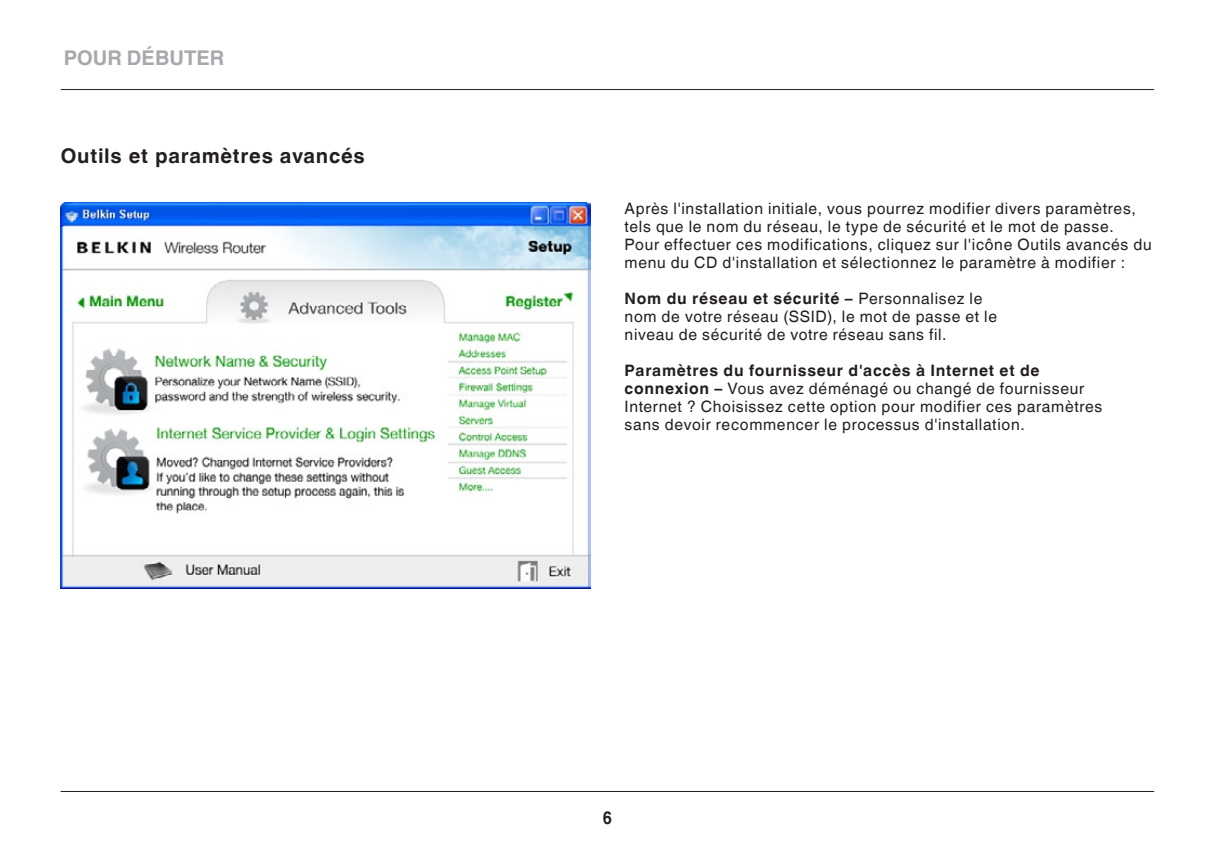
<style>
.page{position:relative;width:1215px;height:852px;background:#fff}
.page>*{position:absolute;margin:0;border:0;box-sizing:border-box;transform-origin:0 0}
.headers{font:700 20.25px "Helvetica World";letter-spacing:.04em;color:#231f20}
.t1{font:700 20.25px "Helvetica World";color:#a8a9ad}
.t2{font:700 18px "Helvetica World";color:#231f20;scale:.9 1}
.body_plain{font:15.75px/18px "Helvetica World";letter-spacing:.045em;color:#231f20}
.s1{font-weight:700}
</style>
<div class="page">
<hr style="left:61px;top:790px;width:1093px;height:1px;background:#231f20">
<hr style="left:61px;top:89px;width:1093px;height:1px;background:#231f20">
<img style="left:61px;top:202px;width:529px;height:386px">
<p class="t1" style="left:64px;top:46px;width:120px">Pour débute</p>
<p class="t1" style="left:210px;top:46px;width:16px">r</p>
<p class="headers" style="left:61px;top:144px;width:306px">Outils et paramètres avancés</p>
<p class="body_plain" style="left:625px;top:199px;width:529px">Après l'installation initiale, vous pourrez modifier divers paramètres, tels que le nom du réseau, le type de sécurité et le mot de passe.<br>Pour effectuer ces modifications, cliquez sur l'icône Outils avancés du menu du CD d'installation et sélectionnez le paramètre à modifier :</p>
<p class="body_plain" style="left:625px;top:289px;width:374px"><span class="s1">Nom du réseau et sécurité –</span> Personnalisez le nom de votre réseau (SSID), le mot de passe et le niveau de sécurité de votre réseau sans fil.</p>
<p class="body_plain" style="left:625px;top:361px;width:479px"><span class="s1">Paramètres du fournisseur d'accès à Internet et de connexion –</span> Vous avez déménagé ou changé de fournisseur Internet ? Choisissez cette option pour modifier ces paramètres sans devoir recommencer le processus d'installation.</p>
<p class="t2" style="left:603px;top:806px;width:12px">6</p>
</div>
